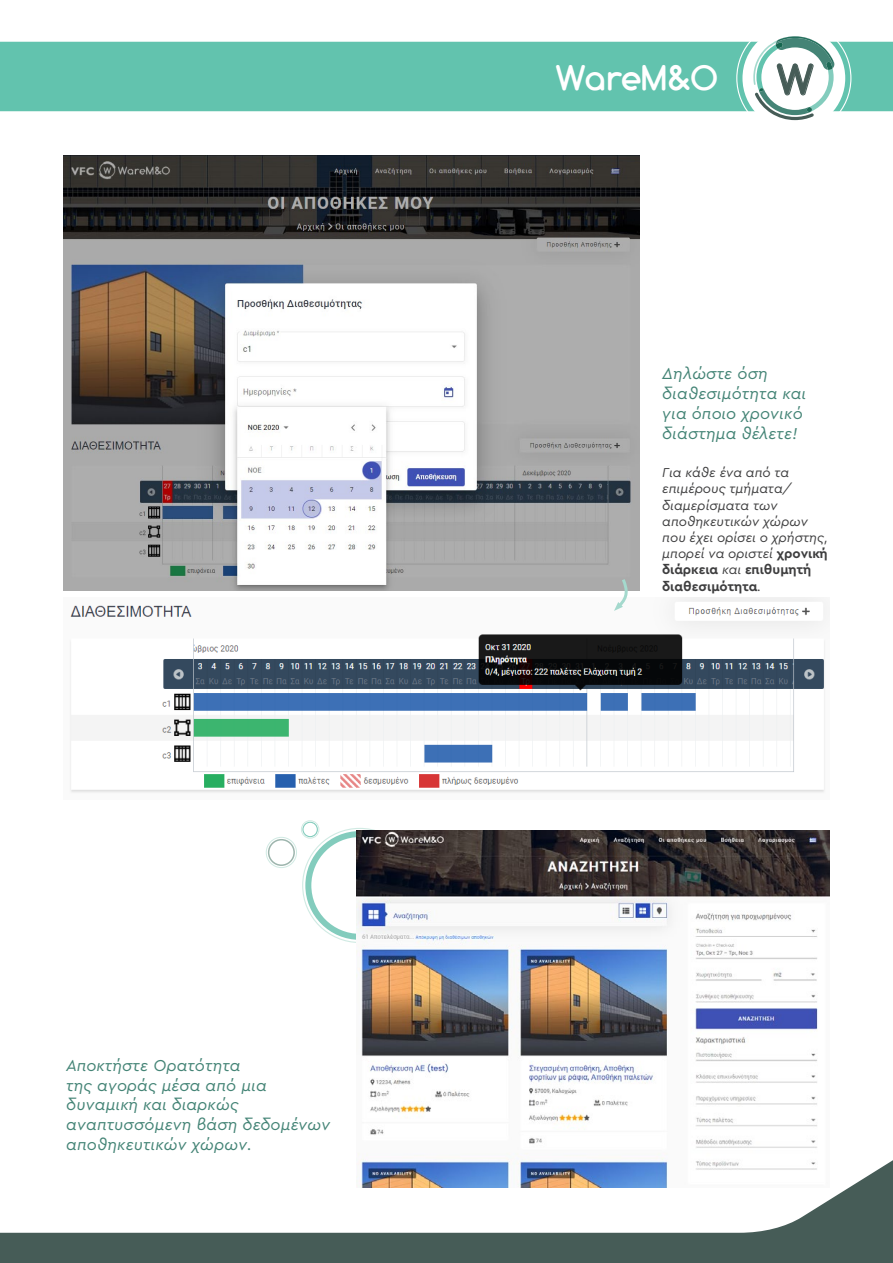
<style>
.page{position:relative;width:893px;height:1263px;background:#fff}
.page>*{position:absolute;margin:0;border:0;box-sizing:border-box;transform-origin:0 0}
.t1{font:700 42.3px "Comfortaa";color:#465c57}
.t2{font:700 34.95px "Comfortaa";color:#fff}
.t3{font:italic 16.5px/19.8px "Cera Pro";letter-spacing:.01em;color:#448476}
.logos{font:italic 13.5px/16.2px "Cera Pro";color:#3e3e3f}
.s1{font-weight:700;font-style:normal}
</style>
<div class="page">
<img style="left:70px;top:598px;width:757px;height:195px">
<svg style="left:0;top:42px;width:893px;height:206px"></svg>
<svg style="left:0;top:1160px;width:893px;height:103px"></svg>
<div style="left:742px;top:27px;width:103px;height:103px;background:#fff;border-radius:50%"></div>
<svg style="left:753px;top:36px;width:82px;height:84px"></svg>
<div style="left:305px;top:831px;width:109px;height:109px;border:6px solid #83ccbd;border-radius:50%"></div>
<div style="left:268px;top:839px;width:27px;height:27px;border:2px solid #9db5ad;border-radius:50%"></div>
<div style="left:266px;top:837px;width:31px;height:31px;border:1px solid #d0eae3;border-radius:50%"></div>
<div style="left:302px;top:822px;width:16px;height:15px;border:1px solid #83ccbd;border-radius:50%"></div>
<div style="left:301px;top:820px;width:18px;height:18px;border:1px solid #d0eae3;border-radius:50%"></div>
<img style="left:64px;top:155px;width:576px;height:436px">
<svg style="left:614px;top:576px;width:14px;height:35px"></svg>
<img style="left:356px;top:830px;width:473px;height:357px">
<p class="t3" style="left:66px;top:1054px;width:266px">Αποκτήστε Ορατότητα<br>της αγοράς μέσα από μια δυναμική και διαρκώς αναπτυσσόμενη βάση δεδομένων αποθηκευτικών χώρων.</p>
<h2 class="t2" style="left:556px;top:57px;width:163px">WareM&amp;O</h2>
<h1 class="t1" style="left:777px;top:55px;width:38px">W</h1>
<p class="t3" style="left:662px;top:363px;width:145px">Δηλώστε όση διαθεσιμότητα και για όποιο χρονικό διάστημα θέλετε!</p>
<p class="logos" style="left:662px;top:464px;width:168px">Για κάθε ένα από τα επιμέρους τμήματα/ διαμερίσματα των αποθηκευτικών χώρων που έχει ορίσει ο χρήστης, μπορεί να οριστεί <span class="s1">χρονική διάρκεια</span> και <span class="s1">επιθυμητή διαθεσιμότητα</span>.</p>
</div>
